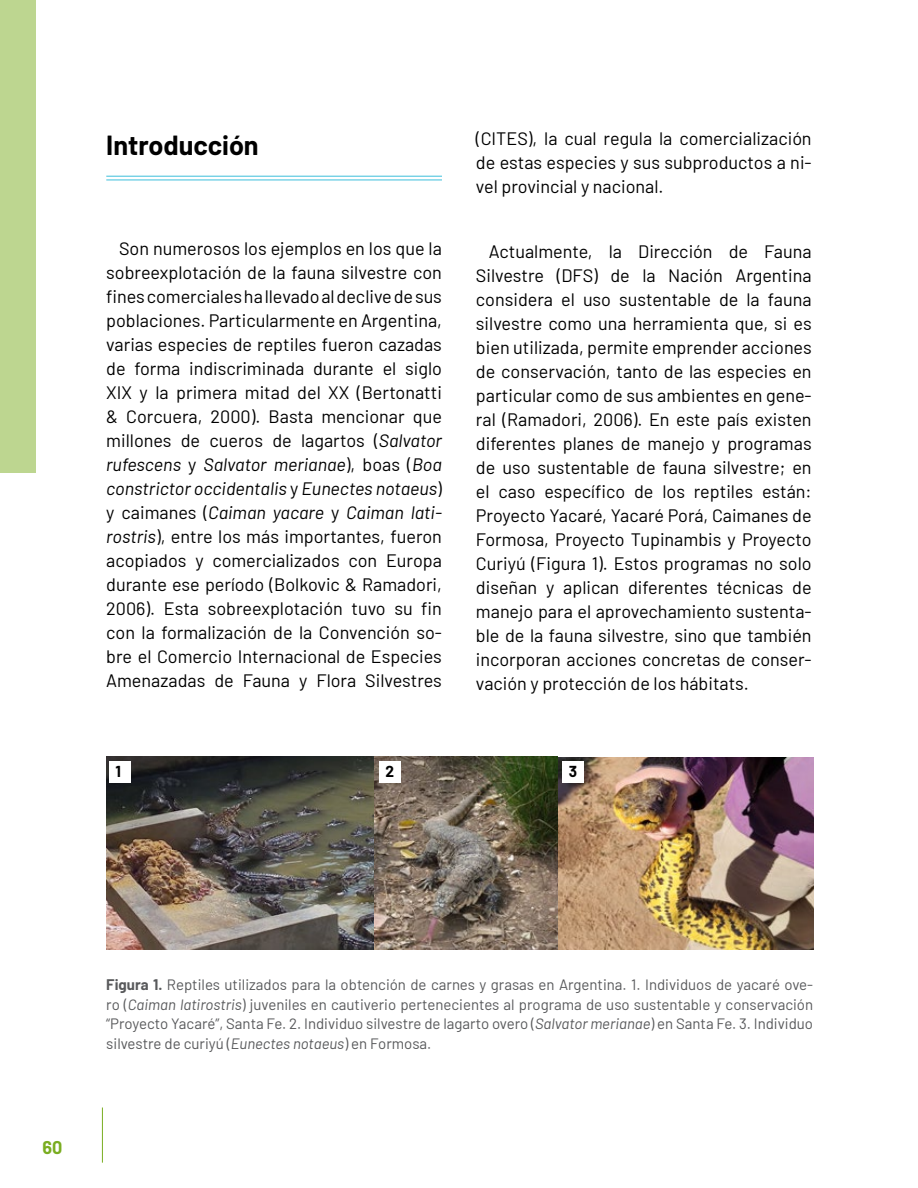
<style>
.page{position:relative;width:918px;height:1188px;background:#fff}
.page>*{position:absolute;margin:0;border:0;box-sizing:border-box;transform-origin:0 0}
.t1{font:700 27px "Barlow";color:#000}
.t2{font:18px/24px "Barlow";color:#000;text-align:justify}
.t3{font:700 18px "Barlow";color:#7aad21}
.t4{font:700 15.45px "Barlow";color:#000}
.t5{font:15px/19.5px "Barlow";color:#58595b;text-align:justify}
.s1{font-style:italic}
.s2{font-weight:700}
</style>
<div class="page">
<div style="left:0;top:0;width:36px;height:473px;background:#bdd690"></div>
<hr style="left:102px;top:1108px;width:1px;height:55px;background:#7aad21">
<hr style="left:106px;top:176px;width:336px;height:1px;background:#3dbfdb">
<hr style="left:106px;top:180px;width:336px;height:1px;background:#3dbfdb">
<img style="left:106px;top:757px;width:268px;height:193px">
<img style="left:374px;top:757px;width:439px;height:193px">
<div style="left:109px;top:761px;width:21px;height:21px;background:#fff"></div>
<div style="left:379px;top:761px;width:21px;height:21px;background:#fff"></div>
<div style="left:562px;top:761px;width:22px;height:21px;background:#fff"></div>
<h1 class="t1" style="left:106px;top:125px;width:154px">Introducción</h1>
<p class="t2" style="left:106px;top:235px;width:337px;text-indent:13px">Son numerosos los ejemplos en los que la sobreexplotación de la fauna silvestre con fines comerciales ha llevado al declive de sus poblaciones. Particularmente en Argentina, varias especies de reptiles fueron cazadas de forma indiscriminada durante el siglo XIX y la primera mitad del XX (Bertonatti &amp; Corcuera, 2000). Basta mencionar que millones de cueros de lagartos (<span class="s1">Salvator rufescens</span> y <span class="s1">Salvator merianae</span>), boas (<span class="s1">Boa constrictor occidentalis</span> y <span class="s1">Eunectes notaeus</span>) y caimanes (<span class="s1">Caiman yacare</span> y <span class="s1">Caiman lati&shy;rostris</span>), entre los más importantes, fueron acopiados y comercializados con Europa durante ese período (Bolkovic &amp; Ramadori, 2006). Esta sobreexplotación tuvo su fin con la formalización de la Convención so&shy;bre el Comercio Internacional de Especies Amenazadas de Fauna y Flora Silvestres</p>
<p class="t2" style="left:476px;top:126px;width:337px">(CITES), la cual regula la comercialización de estas especies y sus subproductos a ni&shy;vel provincial y nacional.</p>
<p class="t2" style="left:476px;top:239px;width:337px;text-indent:13px">Actualmente, la Dirección de Fauna Silvestre (DFS) de la Nación Argentina considera el uso sustentable de la fauna silvestre como una herramienta que, si es bien utilizada, permite emprender acciones de conservación, tanto de las especies en particular como de sus ambientes en gene&shy;ral (Ramadori, 2006). En este país existen diferentes planes de manejo y programas de uso sustentable de fauna silvestre; en el caso específico de los reptiles están:<br>Proyecto Yacaré, Yacaré Porá, Caimanes de Formosa, Proyecto Tupinambis y Proyecto Curiyú (Figura 1). Estos programas no solo diseñan y aplican diferentes técnicas de manejo para el aprovechamiento sustenta&shy;ble de la fauna silvestre, sino que también incorporan acciones concretas de conser&shy;vación y protección de los hábitats.</p>
<p class="t4" style="left:116px;top:760px;width:7px">1</p>
<p class="t4" style="left:386px;top:760px;width:10px">2</p>
<p class="t4" style="left:569px;top:760px;width:10px">3</p>
<p class="t3" style="left:43px;top:1135px;width:21px">60</p>
<p class="t5" style="left:106px;top:974px;width:708px"><span class="s2">Figura 1.</span> Reptiles utilizados para la obtención de carnes y grasas en Argentina. 1. Individuos de yacaré ove&shy;ro (<span class="s1">Caiman latirostris</span>) juveniles en cautiverio pertenecientes al programa de uso sustentable y conservación “Proyecto Yacaré”, Santa Fe. 2. Individuo silvestre de lagarto overo (<span class="s1">Salvator merianae</span>) en Santa Fe. 3. Individuo silvestre de curiyú (<span class="s1">Eunectes notaeus</span>) en Formosa.</p>
</div>
